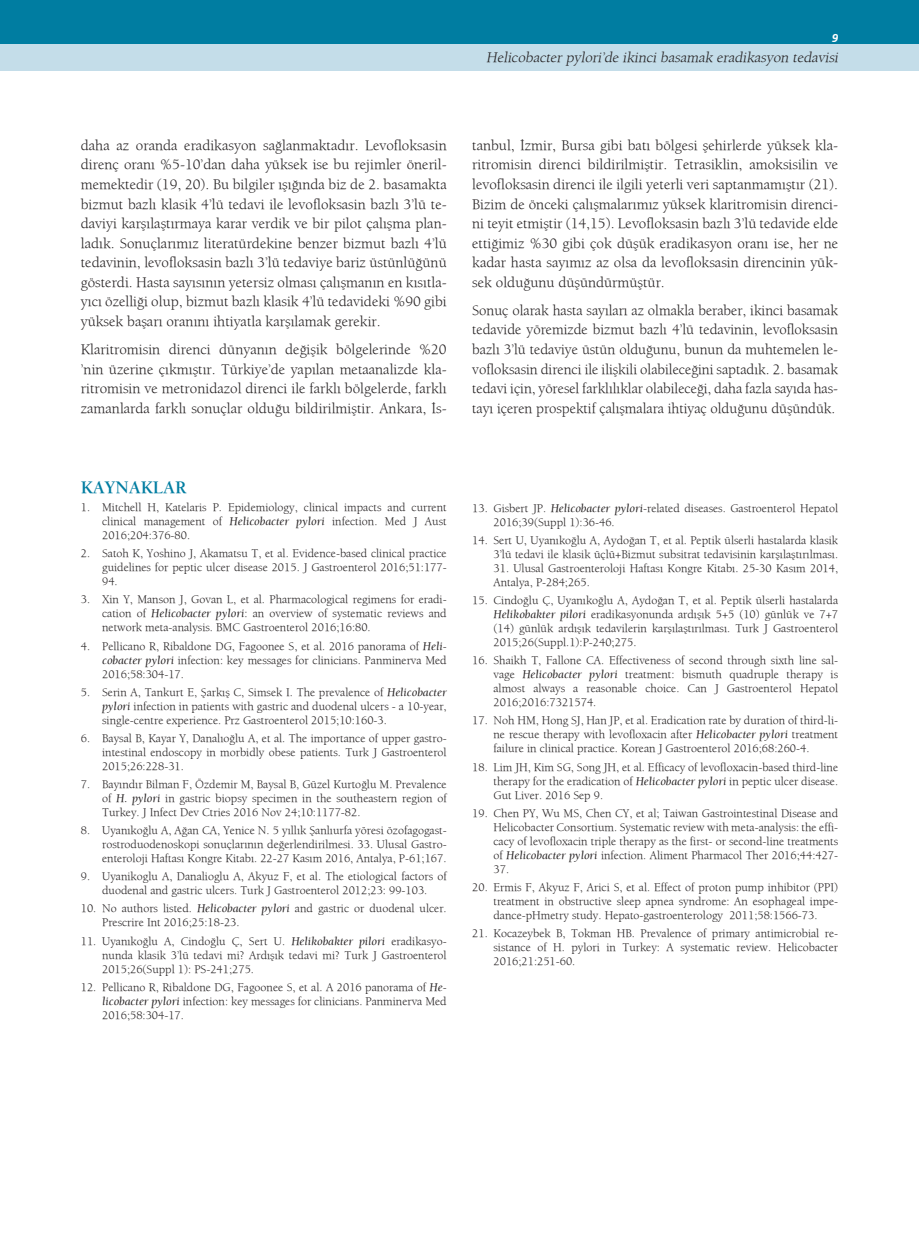
<style>
.page{position:relative;width:919px;height:1238px;background:#fff}
.page>*{position:absolute;margin:0;border:0;box-sizing:border-box;transform-origin:0 0}
.t1{font:700 18px "Berkeley";color:#007da1}
.t2{font:300 15px/19.5px "Berkeley";color:#231f20;text-align:justify}
.t3{font:italic 300 15px "Berkeley";color:#231f20}
.t4{font:300 12px/14px "Berkeley";color:#231f20;text-align:justify}
.t5{font:italic 700 12px "Fruga Sans";color:#fff}
.s1{font-weight:400;font-style:italic}
</style>
<div class="page">
<div style="left:0;top:0;width:918px;height:45px;background:#007da1"></div>
<div style="left:0;top:44px;width:918px;height:27px;background:#c4dde9"></div>
<p class="t5" style="left:831px;top:31px;width:8px">9</p>
<p class="t3" style="left:486px;top:49px;width:356px">Helicobacterpylori’de ikincibasamak eradikasyon tedavisi</p>
<p class="t2" style="left:81px;top:135px;width:367px">daha az oranda eradikasyon sağlanmaktadır. Levofloksasin direnç oranı %5-10’dan daha yüksek ise bu rejimler öneril&shy;memektedir (19, 20). Bu bilgiler ışığında biz de 2. basamakta bizmut bazlı klasik 4’lü tedavi ile levofloksasin bazlı 3’lü te&shy;daviyi karşılaştırmaya karar verdik ve bir pilot çalışma plan&shy;ladık. Sonuçlarımız literatürdekine benzer bizmut bazlı 4’lü tedavinin, levofloksasin bazlı 3’lü tedaviye bariz üstünlüğünü gösterdi. Hasta sayısının yetersiz olması çalışmanın en kısıtla&shy;yıcı özelliği olup, bizmut bazlı klasik 4’lü tedavideki %90 gibi yüksek başarı oranını ihtiyatla karşılamak gerekir.</p>
<p class="t2" style="left:81px;top:339px;width:367px">Klaritromisin direnci dünyanın değişik bölgelerinde %20 ’nin üzerine çıkmıştır. Türkiye’de yapılan metaanalizde kla&shy;ritromisin ve metronidazol direnci ile farklı bölgelerde, farklı zamanlarda farklı sonuçlar olduğu bildirilmiştir. Ankara, İs-</p>
<p class="t2" style="left:472px;top:135px;width:367px">tanbul, İzmir, Bursa gibi batı bölgesi şehirlerde yüksek kla&shy;ritromisin direnci bildirilmiştir. Tetrasiklin, amoksisilin ve levofloksasin direnci ile ilgili yeterli veri saptanmamıştır (21).<br>Bizim de önceki çalışmalarımız yüksek klaritromisin direnci&shy;ni teyit etmiştir (14,15). Levofloksasin bazlı 3’lü tedavide elde ettiğimiz %30 gibi çok düşük eradikasyon oranı ise, her ne kadar hasta sayımız az olsa da levofloksasin direncinin yük&shy;sek olduğunu düşündürmüştür.</p>
<p class="t2" style="left:472px;top:300px;width:367px">Sonuç olarak hasta sayıları az olmakla beraber, ikinci basamak tedavide yöremizde bizmut bazlı 4’lü tedavinin, levofloksasin bazlı 3’lü tedaviye üstün olduğunu, bunun da muhtemelen le&shy;vofloksasin direnci ile ilişkili olabileceğini saptadık. 2. basamak tedavi için, yöresel farklılıklar olabileceği, daha fazla sayıda has&shy;tayı içeren prospektif çalışmalara ihtiyaç olduğunu düşündük.</p>
<h1 class="t1" style="left:81px;top:476px;width:107px">KAYNAKLAR</h1>
<p class="t4" style="left:102px;top:500px;width:346px;text-indent:-21px">1. Mitchell H, Katelaris P. Epidemiology, clinical impacts and current clinical management of <span class="s1">Helicobacter pylori</span> infection. Med J Aust 2016;204:376-80.</p>
<p class="t4" style="left:102px;top:546px;width:346px;text-indent:-21px">2. Satoh K, Yoshino J, Akamatsu T, et al. Evidence-based clinical practice guidelines for peptic ulcer disease 2015. J Gastroenterol 2016;51:177- 94.</p>
<p class="t4" style="left:102px;top:592px;width:346px;text-indent:-21px">3. Xin Y, Manson J, Govan L, et al. Pharmacological regimens for eradi&shy;cation of <span class="s1">Helicobacter pylori</span>: an overview of systematic reviews and network meta-analysis. BMC Gastroenterol 2016;16:80.</p>
<p class="t4" style="left:102px;top:638px;width:346px;text-indent:-21px">4. Pellicano R, Ribaldone DG, Fagoonee S, et al. 2016 panorama of <span class="s1">Heli&shy;cobacter pylori</span> infection: key messages for clinicians. Panminerva Med 2016;58:304-17.</p>
<p class="t4" style="left:102px;top:684px;width:346px;text-indent:-21px">5. Serin A, Tankurt E, Şarkış C, Simsek I. The prevalence of <span class="s1">Helicobacter pylori</span> infection in patients with gastric and duodenal ulcers - a 10-year, single-centre experience. Prz Gastroenterol 2015;10:160-3.</p>
<p class="t4" style="left:102px;top:731px;width:346px;text-indent:-21px">6. Baysal B, Kayar Y, Danalıoğlu A, et al. The importance of upper gastro&shy;intestinal endoscopy in morbidly obese patients. Turk J Gastroenterol 2015;26:228-31.</p>
<p class="t4" style="left:102px;top:777px;width:346px;text-indent:-21px">7. Bayındır Bilman F, Özdemir M, Baysal B, Güzel Kurtoğlu M. Prevalence of <span class="s1">H. pylori</span> in gastric biopsy specimen in the southeastern region of Turkey. J Infect Dev Ctries 2016 Nov 24;10:1177-82.</p>
<p class="t4" style="left:102px;top:823px;width:346px;text-indent:-21px">8. Uyanıkoğlu A, Ağan CA, Yenice N. 5 yıllık Şanlıurfa yöresi özofagogast&shy;rostroduodenoskopi sonuçlarının değerlendirilmesi. 33. Ulusal Gastro&shy;enteroloji Haftası Kongre Kitabı. 22-27 Kasım 2016, Antalya, P-61;167.</p>
<p class="t4" style="left:81px;top:869px;width:367px;text-align:center">9. Uyanikoglu A, Danalioglu A, Akyuz F, et al. The etiological factors of duodenal and gastric ulcers. Turk J Gastroenterol 2012;23: 99-103.</p>
<p class="t4" style="left:102px;top:901px;width:346px;text-indent:-21px">10. No authors listed. <span class="s1">Helicobacter pylori</span> and gastric or duodenal ulcer.<br>Prescrire Int 2016;25:18-23.</p>
<p class="t4" style="left:102px;top:933px;width:346px;text-indent:-21px">11. Uyanıkoğlu A, Cindoğlu Ç, Sert U. <span class="s1">Helikobakter pilori</span> eradikasyo&shy;nunda klasik 3’lü tedavi mi? Ardışık tedavi mi? Turk J Gastroenterol 2015;26(Suppl 1): PS-241;275.</p>
<p class="t4" style="left:102px;top:979px;width:346px;text-indent:-21px">12. Pellicano R, Ribaldone DG, Fagoonee S, et al. A 2016 panorama of <span class="s1">He&shy;licobacter pylori</span> infection: key messages for clinicians. Panminerva Med 2016;58:304-17.</p>
<p class="t4" style="left:493px;top:501px;width:346px;text-indent:-21px">13. Gisbert JP. <span class="s1">Helicobacter pylori</span>-related diseases. Gastroenterol Hepatol<br>2016;39(Suppl 1):36-46.</p>
<p class="t4" style="left:472px;top:533px;width:367px;text-align:right">14. Sert U, Uyanıkoğlu A, Aydoğan T, et al. Peptik ülserli hastalarda klasik<br>3’lü tedavi ile klasik üçlü+Bizmut subsitrat tedavisinin karşılaştırılması.</p>
<p class="t4" style="left:493px;top:561px;width:346px">31. Ulusal Gastroenteroloji Haftası Kongre Kitabı. 25-30 Kasım 2014,<br>Antalya, P-284;265.</p>
<p class="t4" style="left:493px;top:593px;width:346px;text-indent:-21px">15. Cindoğlu Ç, Uyanıkoğlu A, Aydoğan T, et al. Peptik ülserli hastalarda <span class="s1">Helikobakter pilori</span> eradikasyonunda ardışık 5+5 (10) günlük ve 7+7 (14) günlük ardışık tedavilerin karşılaştırılması. Turk J Gastroenterol 2015;26(Suppl.1):P-240;275.</p>
<p class="t4" style="left:493px;top:653px;width:346px;text-indent:-21px">16. Shaikh T, Fallone CA. Effectiveness of second through sixth line sal&shy;vage <span class="s1">Helicobacter pylori</span> treatment: bismuth quadruple therapy is almost always a reasonable choice. Can J Gastroenterol Hepatol 2016;2016:7321574.</p>
<p class="t4" style="left:493px;top:713px;width:346px;text-indent:-21px">17. Noh HM, Hong SJ, Han JP, et al. Eradication rate by duration of third-li&shy;ne rescue therapy with levofloxacin after <span class="s1">Helicobacter pylori</span> treatment failure in clinical practice. Korean J Gastroenterol 2016;68:260-4.</p>
<p class="t4" style="left:493px;top:759px;width:346px;text-indent:-21px">18. Lim JH, Kim SG, Song JH, et al. Efficacy of levofloxacin-based third-line therapy for the eradication of <span class="s1">Helicobacter pylori</span> in peptic ulcer disease.<br>Gut Liver. 2016 Sep 9.</p>
<p class="t4" style="left:493px;top:805px;width:346px;text-indent:-21px">19. Chen PY, Wu MS, Chen CY, et al; Taiwan Gastrointestinal Disease and Helicobacter Consortium. Systematic review with meta-analysis: the effi&shy;cacy of levofloxacin triple therapy as the first- or second-line treatments of <span class="s1">Helicobacter pylori</span> infection. Aliment Pharmacol Ther 2016;44:427- 37.</p>
<p class="t4" style="left:493px;top:879px;width:346px;text-indent:-21px">20. Ermis F, Akyuz F, Arici S, et al. Effect of proton pump inhibitor (PPI) treatment in obstructive sleep apnea syndrome: An esophageal impe&shy;dance-pHmetry study. Hepato-gastroenterology 2011;58:1566-73.</p>
<p class="t4" style="left:493px;top:925px;width:346px;text-indent:-21px">21. Kocazeybek B, Tokman HB. Prevalence of primary antimicrobial re&shy;sistance of H. pylori in Turkey: A systematic review. Helicobacter 2016;21:251-60.</p>
</div>
